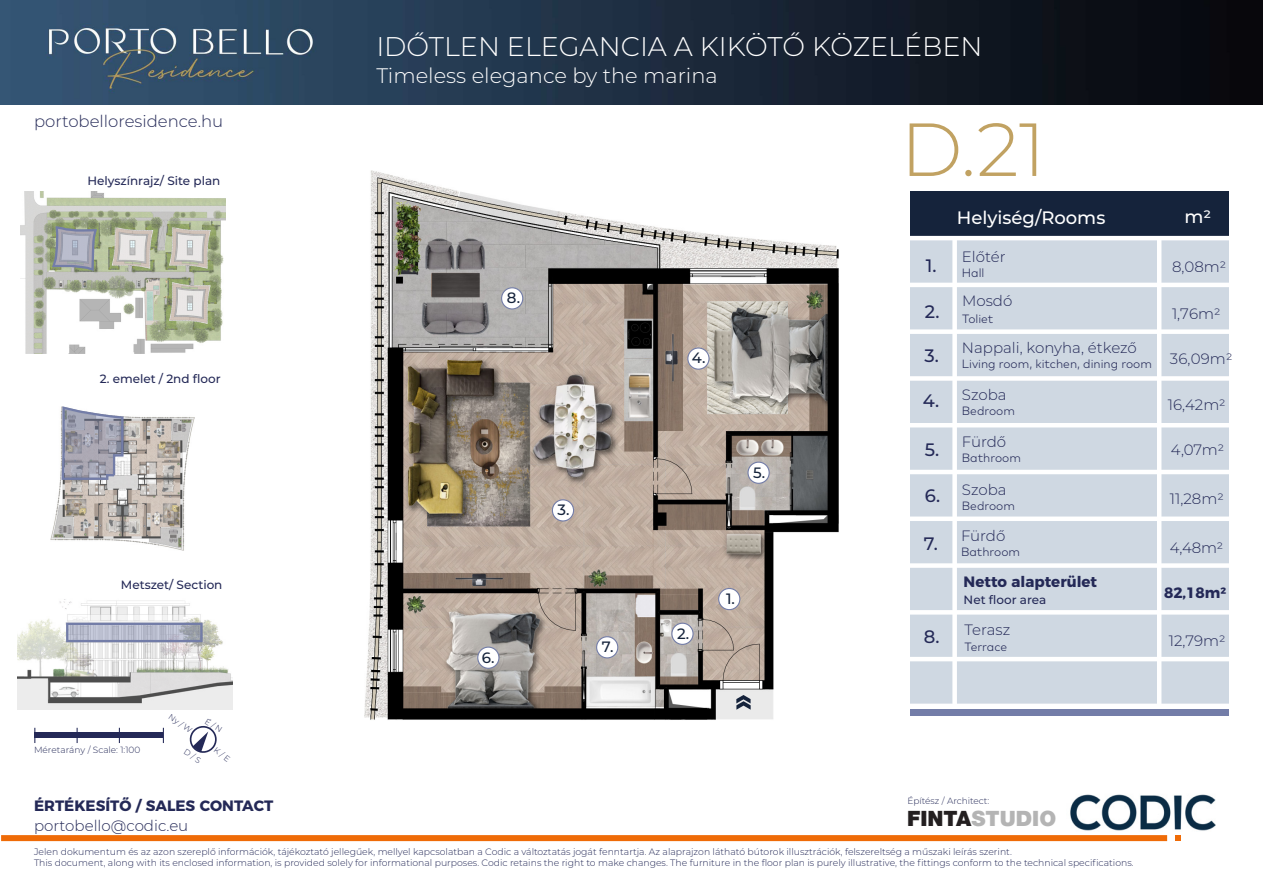
<style>
.page{position:relative;width:1263px;height:893px;background:#fff}
.page>*{position:absolute;margin:0;border:0;box-sizing:border-box;transform-origin:0 0}
.t1{font:300 75px "Montserrat";color:#c1a262}
.t2{font:300 27px "Montserrat";color:#fff}
.t3{font:900 21.15px "Helvetica Neue LT Pro";color:#b4b4b4}
.t4{font:300 21px "Montserrat";color:#fff}
.t5{font:500 18px "Montserrat";color:#fff}
.t6{font:500 18px "Montserrat";color:#242957}
.t7{font:300 16.5px "Montserrat";color:#242957}
.t8{font:300 15px "Montserrat";color:#242957}
.t9{font:700 15px "Montserrat";color:#242957}
.t10{font:500 15px "Montserrat";color:#15233b}
.t11{font:300 12px "Mark W1 G";color:#242957}
.t12{font:500 12px "Montserrat";color:#242957}
.t13{font:300 9.3px/11.1px "Montserrat";color:#242957}
.t14{font:300 9px "Montserrat";color:#242957}
.t15{font:300 8.1px "Montserrat";color:#242957}
.s1{color:#231f20}
</style>
<div class="page">
<img style="left:0;top:0;width:1263px;height:104px">
<div style="left:910px;top:238px;width:319px;height:468px;background:#cfd8e2"></div>
<div style="left:910px;top:191px;width:319px;height:47px;background:#15233b"></div>
<svg style="left:34px;top:728px;width:1px;height:15px"></svg>
<svg style="left:163px;top:728px;width:1px;height:15px"></svg>
<div style="left:35px;top:733px;width:128px;height:5px;background:#242957"></div>
<img style="left:1070px;top:794px;width:146px;height:37px">
<svg style="left:1175px;top:835px;width:6px;height:6px"></svg>
<div style="left:1px;top:835px;width:1166px;height:6px;background:#ef6b07"></div>
<hr style="left:884px;top:236px;width:357px;height:4px;background:#fff">
<hr style="left:888px;top:283px;width:353px;height:4px;background:#fff">
<div style="left:887px;top:329px;width:352px;height:5px;background:#fff"></div>
<div style="left:884px;top:376px;width:352px;height:5px;background:#fff"></div>
<hr style="left:890px;top:423px;width:352px;height:4px;background:#fff">
<hr style="left:884px;top:470px;width:352px;height:4px;background:#fff">
<div style="left:885px;top:516px;width:353px;height:5px;background:#fff"></div>
<div style="left:880px;top:563px;width:353px;height:5px;background:#fff"></div>
<div style="left:883px;top:610px;width:353px;height:5px;background:#fff"></div>
<hr style="left:880px;top:704px;width:353px;height:4px;background:#fff">
<div style="left:952px;top:238px;width:5px;height:520px;background:#fff"></div>
<hr style="left:1157px;top:238px;width:4px;height:518px;background:#fff">
<img style="left:21px;top:191px;width:204px;height:162px">
<hr style="left:887px;top:657px;width:353px;height:4px;background:#fff">
<img style="left:17px;top:599px;width:215px;height:110px">
<div style="left:910px;top:709px;width:319px;height:6px;background:#737da8"></div>
<img style="left:50px;top:416px;width:145px;height:134px">
<img style="left:364px;top:170px;width:475px;height:550px">
<svg style="left:60px;top:406px;width:65px;height:75px;background:#a6a7b5"></svg>
<svg style="left:51px;top:225px;width:47px;height:47px;background:#9ca3a5"></svg>
<svg style="left:736px;top:695px;width:15px;height:15px"></svg>
<div style="left:719px;top:588px;width:21px;height:22px;background:#fff;border-radius:50%"></div>
<div style="left:718px;top:588px;width:22px;height:22px;border:1px solid #737da8;border-radius:50%"></div>
<div style="left:672px;top:623px;width:21px;height:21px;background:#fff;border-radius:50%"></div>
<div style="left:671px;top:623px;width:23px;height:22px;border:1px solid #737da8;border-radius:50%"></div>
<div style="left:552px;top:500px;width:21px;height:21px;background:#fff;border-radius:50%"></div>
<div style="left:552px;top:499px;width:22px;height:22px;border:1px solid #737da8;border-radius:50%"></div>
<div style="left:688px;top:348px;width:21px;height:21px;background:#fff;border-radius:50%"></div>
<div style="left:687px;top:347px;width:22px;height:23px;border:1px solid #737da8;border-radius:50%"></div>
<div style="left:748px;top:462px;width:21px;height:21px;background:#fff;border-radius:50%"></div>
<div style="left:747px;top:462px;width:23px;height:22px;border:1px solid #737da8;border-radius:50%"></div>
<div style="left:478px;top:647px;width:21px;height:21px;background:#fff;border-radius:50%"></div>
<div style="left:477px;top:647px;width:22px;height:22px;border:1px solid #737da8;border-radius:50%"></div>
<div style="left:597px;top:637px;width:21px;height:21px;background:#fff;border-radius:50%"></div>
<div style="left:596px;top:636px;width:22px;height:22px;border:1px solid #737da8;border-radius:50%"></div>
<div style="left:502px;top:288px;width:21px;height:21px;background:#fff;border-radius:50%"></div>
<div style="left:501px;top:287px;width:22px;height:23px;border:1px solid #737da8;border-radius:50%"></div>
<svg style="left:69px;top:626px;width:131px;height:13px;background:#b4b8c8"></svg>
<div style="left:66px;top:623px;width:137px;height:19px;border:2px solid #737da8"></div>
<svg style="left:189px;top:726px;width:28px;height:27px"></svg>
<h3 class="t7" style="left:34px;top:110px;width:191px">portobelloresidence.hu</h3>
<p class="t12" style="left:87px;top:172px;width:134px">Helyszínrajz/ Site plan</p>
<p class="t12" style="left:100px;top:370px;width:122px">2. emelet / 2nd floor</p>
<p class="t12" style="left:121px;top:576px;width:103px">Metszet/ Section</p>
<p class="t14" style="left:34px;top:743px;width:108px">Méretarány / Scale: 1:100</p>
<p class="t15" style="left:173px;top:711px;width:28px;rotate:35deg">Ny / W</p>
<h3 class="t9" style="left:34px;top:793px;width:241px">ÉRTÉKESÍTŐ / SALES CONTACT</h3>
<h3 class="t8" style="left:34px;top:816px;width:156px">portobello@codic.eu</h3>
<h2 class="t2" style="left:376px;top:28px;width:608px">IDŐTLEN ELEGANCIA A KIKÖTŐ KÖZELÉBEN</h2>
<h3 class="t4" style="left:376px;top:61px;width:343px">Timeless elegance by the marina</h3>
<h1 class="t1" style="left:900px;top:98px;width:146px">D.21</h1>
<h3 class="t10" style="left:507px;top:287px;width:15px">8.</h3>
<h3 class="t10" style="left:482px;top:647px;width:14px">6.</h3>
<h3 class="t10" style="left:558px;top:499px;width:13px">3.</h3>
<h3 class="t10" style="left:602px;top:636px;width:13px">7.</h3>
<h3 class="t10" style="left:692px;top:348px;width:15px">4.</h3>
<h3 class="t10" style="left:753px;top:462px;width:14px">5.</h3>
<h3 class="t10" style="left:677px;top:623px;width:14px">2.</h3>
<h3 class="t10" style="left:726px;top:588px;width:10px">1.</h3>
<h3 class="t6" style="left:926px;top:253px;width:12px">1.</h3>
<h3 class="t6" style="left:925px;top:299px;width:16px">2.</h3>
<h3 class="t6" style="left:924px;top:343px;width:16px">3.</h3>
<h3 class="t6" style="left:923px;top:388px;width:18px">4.</h3>
<h3 class="t6" style="left:925px;top:437px;width:16px">5.</h3>
<h3 class="t6" style="left:925px;top:483px;width:17px">6.</h3>
<h3 class="t5" style="left:957px;top:205px;width:150px">Helyiség/Rooms</h3>
<h3 class="t5" style="left:1184px;top:204px;width:28px">m2</h3>
<h3 class="t8" style="left:962px;top:246px;width:45px">Előtér</h3>
<p class="t11" style="left:962px;top:263px;width:24px">Hall</p>
<h3 class="t8" style="left:962px;top:291px;width:52px">Mosdó</h3>
<p class="t11" style="left:962px;top:309px;width:33px">Toliet</p>
<h3 class="t8" style="left:962px;top:337px;width:176px">Nappali, konyha, étkező</h3>
<p class="t11" style="left:962px;top:355px;width:192px">Living room, kitchen, dining room</p>
<h3 class="t8" style="left:962px;top:385px;width:46px">Szoba</h3>
<p class="t11" style="left:962px;top:402px;width:55px">Bedroom</p>
<h3 class="t8" style="left:962px;top:431px;width:46px">Fürdő</h3>
<p class="t11" style="left:962px;top:449px;width:60px">Bathroom</p>
<h3 class="t8" style="left:962px;top:479px;width:46px">Szoba</h3>
<p class="t11" style="left:962px;top:497px;width:55px">Bedroom</p>
<h3 class="t8" style="left:1172px;top:257px;width:56px">8,08m2</h3>
<h3 class="t8" style="left:1172px;top:304px;width:50px">1,76m2</h3>
<h3 class="t8" style="left:1170px;top:348px;width:64px">36,09m2</h3>
<h3 class="t8" style="left:1168px;top:395px;width:59px">16,42m2</h3>
<h3 class="t8" style="left:1171px;top:439px;width:55px">4,07m2</h3>
<h3 class="t8" style="left:1170px;top:489px;width:55px">11,28m2</h3>
<h3 class="t8" style="left:961px;top:525px;width:46px">Fürdő</h3>
<p class="t11" style="left:961px;top:542px;width:60px">Bathroom</p>
<h3 class="t6" style="left:924px;top:531px;width:15px">7.</h3>
<h3 class="t8" style="left:1170px;top:537px;width:55px">4,48m2</h3>
<h3 class="t9" style="left:963px;top:570px;width:135px">Netto alapterület</h3>
<p class="t12" style="left:963px;top:591px;width:84px">Net floor area</p>
<h3 class="t8" style="left:964px;top:619px;width:47px">Terasz</h3>
<p class="t11" style="left:964px;top:638px;width:44px">Terrace</p>
<h3 class="t8" style="left:1169px;top:630px;width:58px">12,79m2</h3>
<h3 class="t9" style="left:1164px;top:581px;width:64px">82,18m2</h3>
<h3 class="t6" style="left:924px;top:624px;width:17px">8.</h3>
<p class="t14" style="left:907px;top:795px;width:83px">Építész / Architect:</p>
<h3 class="t3" style="left:907px;top:805px;width:151px"><span class="s1">FINTA</span>STUDIO</h3>
<p class="t13" style="left:34px;top:846px;width:1101px">Jelen dokumentum és az azon szereplő információk, tájékoztató jellegűek, mellyel kapcsolatban a Codic a változtatás jogát fenntartja. Az alaprajzon látható bútorok illusztrációk, felszereltség a műszaki leírás szerint.<br>This document, along with its enclosed information, is provided solely for informational purposes. Codic retains the right to make changes. The furniture in the floor plan is purely illustrative, the fittings conform to the technical specifications.</p>
</div>
